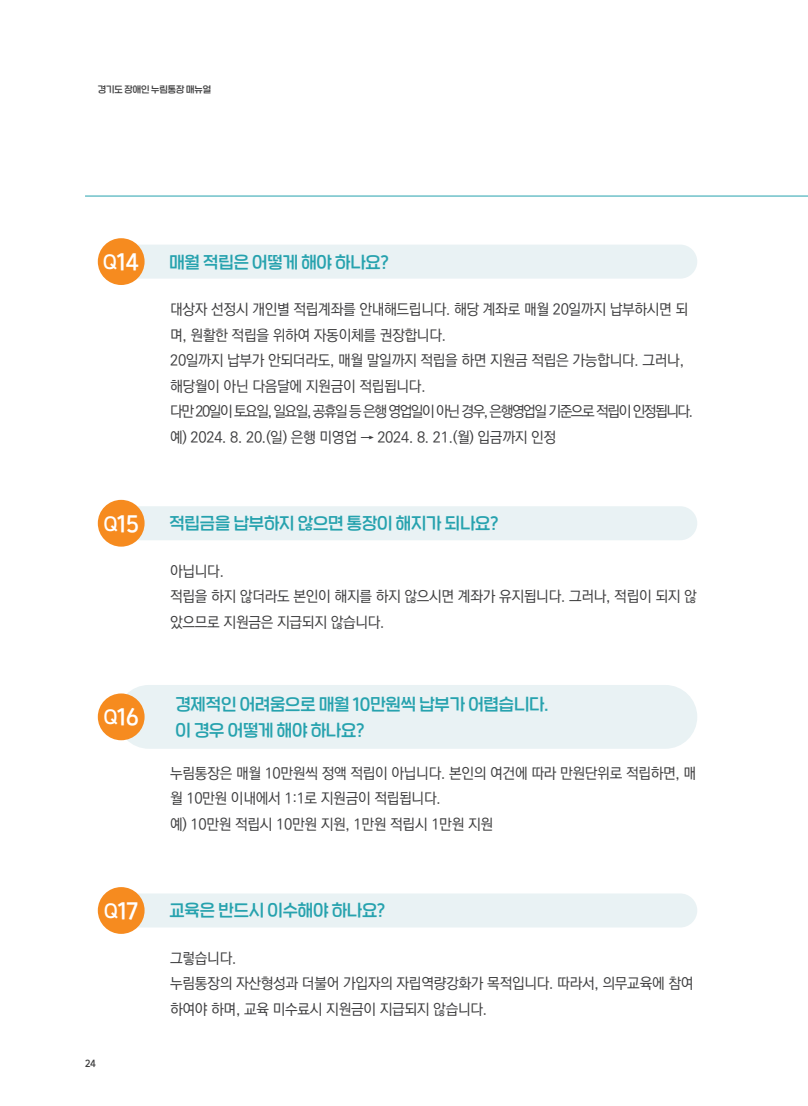
<style>
.page{position:relative;width:808px;height:1106px;background:#fff}
.page>*{position:absolute;margin:0;border:0;box-sizing:border-box;transform-origin:0 0}
.t1{font:21px "SD Nemony 2 c Basic Rg";color:#fff}
.t2{font:16.5px/25.5px "SD Nemony 2 c Basic Rg";color:#26a2ae}
.t3{font:15px/25.5px "Ko Pub World Dotum PM";letter-spacing:-.02em;color:#3e3e3f}
.t4{font:15px "Ko Pub World Dotum PM";letter-spacing:-.1em;color:#3e3e3f}
.t5{font:9px "SD Nemony 2 c Basic Rg";color:#3e3e3f}
.s1{font-size:18px}
</style>
<div class="page">
<div style="left:117px;top:244px;width:580px;height:35px;background:#e9f2f4;border-radius:17px"></div>
<div style="left:98px;top:238px;width:47px;height:47px;background:#f68b1f;border-radius:50%"></div>
<div style="left:117px;top:506px;width:580px;height:34px;background:#e9f2f4;border-radius:17px"></div>
<div style="left:98px;top:500px;width:47px;height:46px;background:#f68b1f;border-radius:50%"></div>
<div style="left:117px;top:685px;width:580px;height:63px;background:#e9f2f4;border-radius:32px"></div>
<div style="left:98px;top:693px;width:47px;height:47px;background:#f68b1f;border-radius:50%"></div>
<div style="left:117px;top:893px;width:580px;height:34px;background:#e9f2f4;border-radius:17px"></div>
<div style="left:98px;top:887px;width:47px;height:46px;background:#f68b1f;border-radius:50%"></div>
<hr style="left:85px;top:196px;width:723px;height:1px;background:#26a2ae">
<p class="t5" style="left:98px;top:82px;width:115px">경기도 장애인 누림통장 매뉴얼</p>
<p class="t1" style="left:103px;top:245px;width:37px"><span class="s1">Q</span>14</p>
<p class="t2" style="left:169px;top:248px;width:221px">매월 적립은 어떻게 해야 하나요?</p>
<p class="t3" style="left:170px;top:297px;width:520px">대상자 선정시 개인별 적립계좌를 안내해드립니다. 해당 계좌로 매월 20일까지 납부하시면 되 며, 원활한 적립을 위하여 자동이체를 권장합니다.</p>
<p class="t3" style="left:170px;top:348px;width:515px">20일까지 납부가 안되더라도, 매월 말일까지 적립을 하면 지원금 적립은 가능합니다. 그러나, 해당월이 아닌 다음달에 지원금이 적립됩니다.</p>
<p class="t4" style="left:170px;top:401px;width:525px">다만 20일이 토요일, 일요일, 공휴일 등 은행 영업일이 아닌 경우, 은행영업일 기준으로 적립이 인정됩니다.</p>
<p class="t3" style="left:170px;top:425px;width:388px">예) 2024. 8. 20.(일) 은행 미영업 → 2024. 8. 21.(월) 입금까지 인정</p>
<p class="t1" style="left:104px;top:507px;width:37px"><span class="s1">Q</span>15</p>
<p class="t2" style="left:169px;top:509px;width:331px">적립금을 납부하지 않으면 통장이 해지가 되나요?</p>
<p class="t3" style="left:170px;top:559px;width:55px">아닙니다.</p>
<p class="t3" style="left:170px;top:584px;width:528px">적립을 하지 않더라도 본인이 해지를 하지 않으시면 계좌가 유지됩니다. 그러나, 적립이 되지 않 았으므로 지원금은 지급되지 않습니다.</p>
<p class="t1" style="left:104px;top:700px;width:37px"><span class="s1">Q</span>16</p>
<p class="t2" style="left:175px;top:690px;width:374px">경제적인 어려움으로 매월 10만원씩 납부가 어렵습니다. 이 경우 어떻게 해야 하나요?</p>
<p class="t3" style="left:170px;top:761px;width:528px">누림통장은 매월 10만원씩 정액 적립이 아닙니다. 본인의 여건에 따라 만원단위로 적립하면, 매 월 10만원 이내에서 1:1로 지원금이 적립됩니다.</p>
<p class="t3" style="left:170px;top:812px;width:324px">예) 10만원 적립시 10만원 지원, 1만원 적립시 1만원 지원</p>
<p class="t1" style="left:104px;top:894px;width:36px"><span class="s1">Q</span>17</p>
<p class="t2" style="left:169px;top:896px;width:217px">교육은 반드시 이수해야 하나요?</p>
<p class="t3" style="left:170px;top:946px;width:68px">그렇습니다.</p>
<p class="t3" style="left:170px;top:971px;width:525px">누림통장의 자산형성과 더불어 가입자의 자립역량강화가 목적입니다. 따라서, 의무교육에 참여 하여야 하며, 교육 미수료시 지원금이 지급되지 않습니다.</p>
<p class="t5" style="left:85px;top:1056px;width:13px">24</p>
</div>
